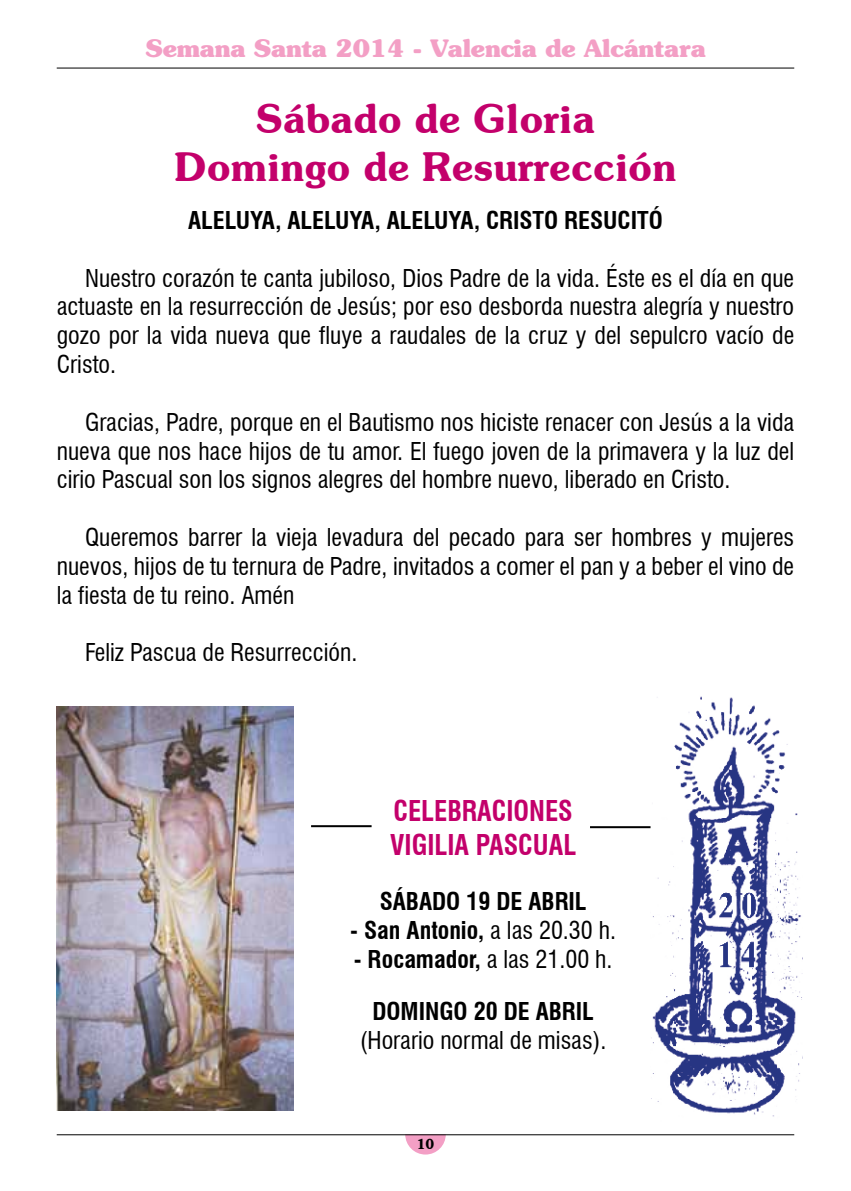
<style>
.page{position:relative;width:851px;height:1191px;background:#fff}
.page>*{position:absolute;margin:0;border:0;box-sizing:border-box;transform-origin:0 0}
.t1{font:600 40px/48px "Souvenir IT Cby BT";color:#c3006b;text-align:center}
.t2{font:700 condensed 28px/33.6px "Swiss 721 BT";color:#c3006b;scale:.95 1}
.t3{font:condensed 24px/28.8px "Swiss 721 BT";color:#000;text-align:justify}
.t4{font:700 condensed 24px "Swiss 721 BT";color:#000}
.t5{font:700 24px "Souvenir";color:#f39fc5}
.t6{font:600 14px "Souvenir IT Cby BT";color:#000}
.s1{font-weight:400}
</style>
<div class="page">
<hr style="left:57px;top:68px;width:737px;height:1px;background:#000">
<svg style="left:405px;top:1135px;width:40px;height:19px"></svg>
<hr style="left:57px;top:1134px;width:737px;height:1px;background:#000">
<img style="left:650px;top:696px;width:152px;height:421px">
<img style="left:57px;top:706px;width:237px;height:404px">
<hr style="left:311px;top:825px;width:60px;height:2px;background:#000">
<hr style="left:590px;top:826px;width:60px;height:2px;background:#000">
<p class="t5" style="left:145px;top:33px;width:561px">Semana Santa 2014 - Valencia de Alcántara</p>
<h1 class="t1" style="left:174px;top:94px;width:503px">Sábado de Gloria<br>Domingo de Resurrección</h1>
<p class="t4" style="left:188px;top:206px;width:476px">ALELUYA, ALELUYA, ALELUYA, CRISTO RESUCITÓ</p>
<p class="t3" style="left:57px;top:263px;width:739px;text-indent:28px">Nuestro corazón te canta jubiloso, Dios Padre de la vida. Éste es el día en que actuaste en la resurrección de Jesús; por eso desborda nuestra alegría y nuestro gozo por la vida nueva que fluye a raudales de la cruz y del sepulcro vacío de Cristo.</p>
<p class="t3" style="left:57px;top:407px;width:738px;text-indent:28px">Gracias, Padre, porque en el Bautismo nos hiciste renacer con Jesús a la vida nueva que nos hace hijos de tu amor. El fuego joven de la primavera y la luz del cirio Pascual son los signos alegres del hombre nuevo, liberado en Cristo.</p>
<p class="t3" style="left:57px;top:523px;width:739px;text-indent:28px">Queremos barrer la vieja levadura del pecado para ser hombres y mujeres nuevos, hijos de tu ternura de Padre, invitados a comer el pan y a beber el vino de la fiesta de tu reino. Amén</p>
<p class="t3" style="left:85px;top:638px;width:274px">Feliz Pascua de Resurrección.</p>
<p class="t2" style="left:390px;top:794px;width:197px">CELEBRACIONES<br>VIGILIA PASCUAL</p>
<p class="t4" style="left:379px;top:887px;width:208px">SÁBADO 19 DE ABRIL</p>
<p class="t4" style="left:350px;top:915px;width:267px">- San Antonio, <span class="s1">a las 20.30 h.</span></p>
<p class="t4" style="left:354px;top:944px;width:260px">- Rocamador, <span class="s1">a las 21.00 h.</span></p>
<p class="t4" style="left:372px;top:997px;width:223px">DOMINGO 20 DE ABRIL</p>
<p class="t3" style="left:360px;top:1026px;width:248px">(Horario normal de misas).</p>
<p class="t6" style="left:416px;top:1135px;width:19px">10</p>
</div>
